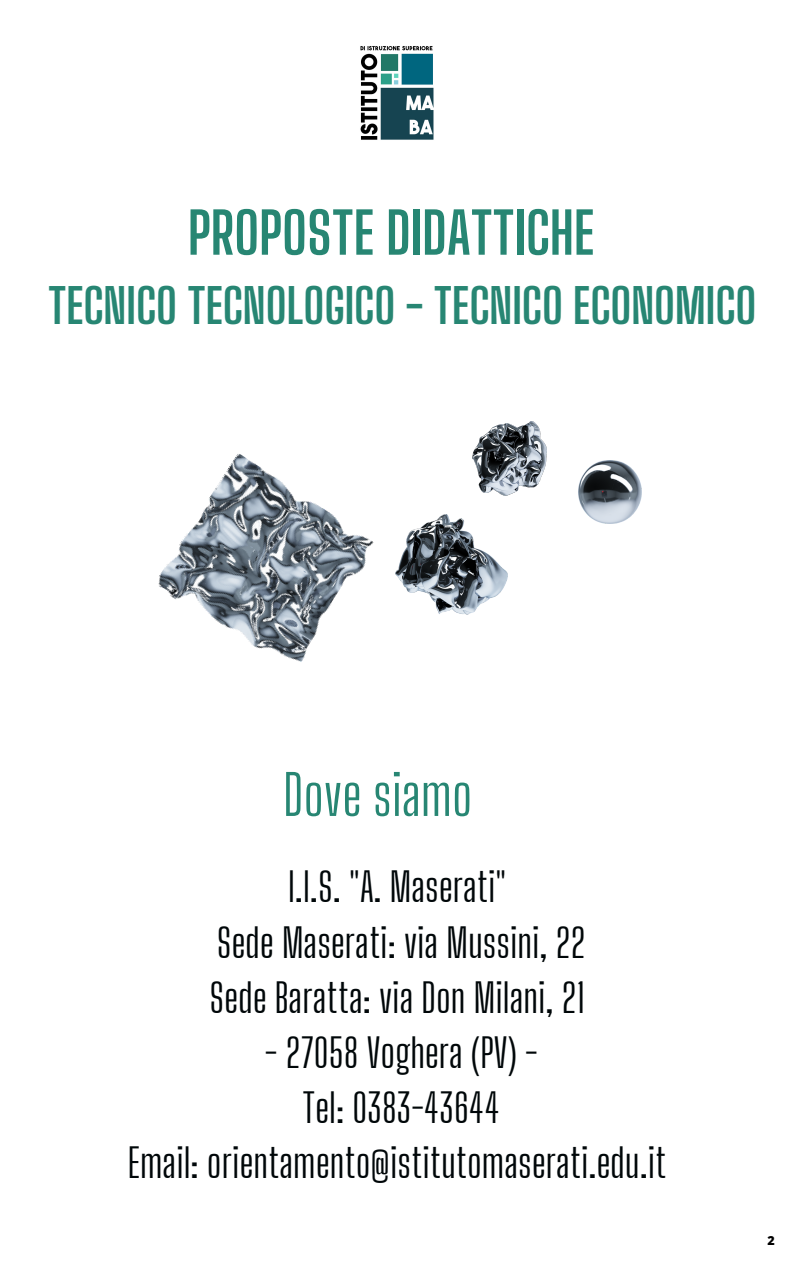
<style>
.page{position:relative;width:794px;height:1266px;background:#fff}
.page>*{position:absolute;margin:0;border:0;box-sizing:border-box;transform-origin:0 0}
.t1{font:700 56.7px "Big Shoulders Display";color:#278673}
.t2{font:54.97px "Big Shoulders Display";color:#278673}
.t3{font:700 47.62px "Big Shoulders Display";color:#278673}
.t4{font:39.75px/55.1px "Big Shoulders Display";color:#000709;text-align:center}
.t5{font:800 12.45px "Open Sans";color:#000}
</style>
<div class="page">
<img style="left:360px;top:46px;width:74px;height:94px">
<img style="left:578px;top:460px;width:63px;height:63px">
<img style="left:472px;top:421px;width:74px;height:74px">
<img style="left:395px;top:514px;width:112px;height:100px">
<img style="left:158px;top:454px;width:216px;height:208px">
<h1 class="t1" style="left:188px;top:199px;width:407px">PROPOSTE DIDATTICHE</h1>
<p class="t3" style="left:48px;top:277px;width:709px">TECNICO TECNOLOGICO - TECNICO ECONOMICO</p>
<h2 class="t2" style="left:283px;top:762px;width:190px">Dove siamo</h2>
<p class="t4" style="left:209px;top:859px;width:377px">I.I.S. "A. Maserati"<br>Sede Maserati: via Mussini, 22<br>Sede Baratta: via Don Milani, 21</p>
<p class="t4" style="left:128px;top:1025px;width:540px">- 27058 Voghera (PV) -<br>Tel: 0383-43644<br>Email: orientamento@istitutomaserati.edu.it</p>
<p class="t5" style="left:767px;top:1231px;width:9px">2</p>
</div>
